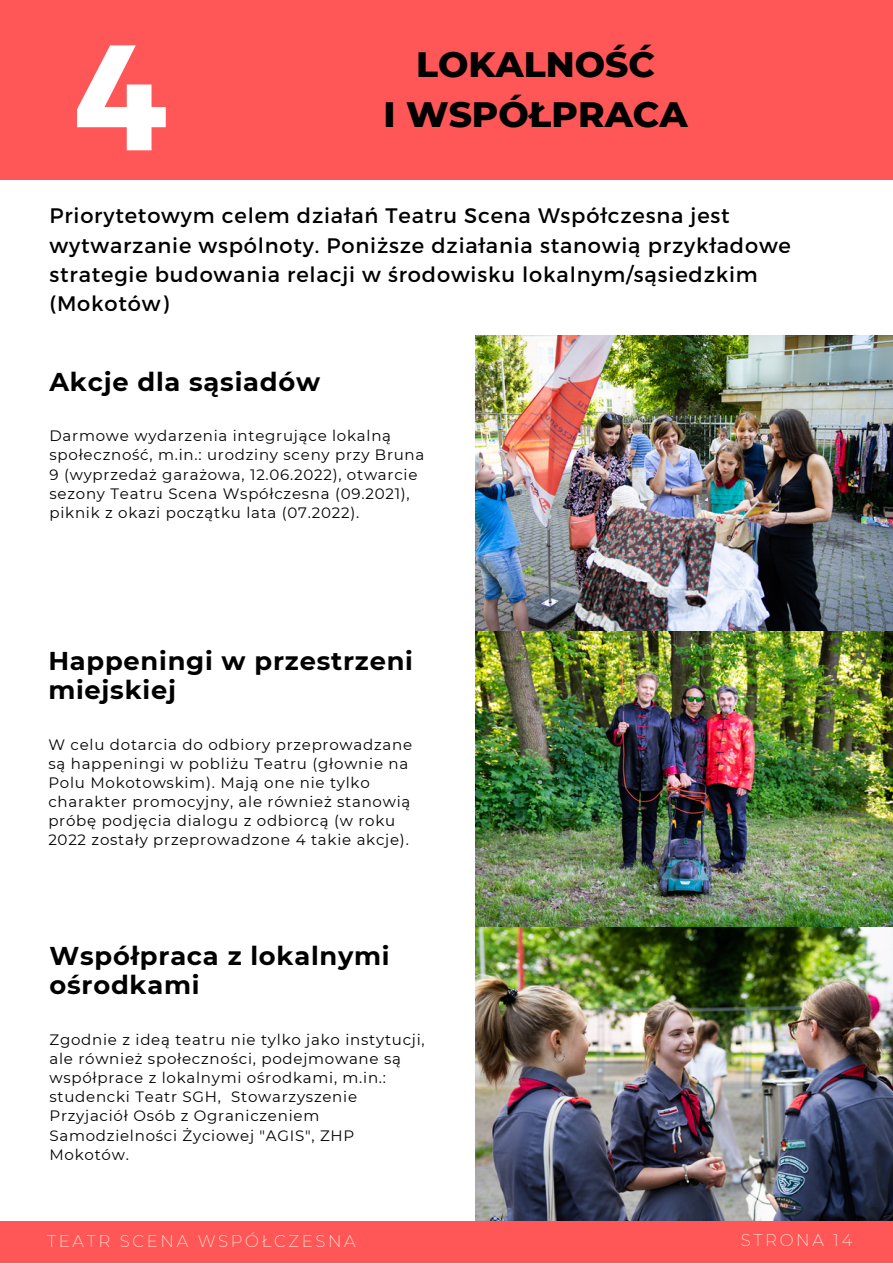
<style>
.page{position:relative;width:893px;height:1264px;background:#fff}
.page>*{position:absolute;margin:0;border:0;box-sizing:border-box;transform-origin:0 0}
.t1{font:700 149.85px "Montserrat";color:#fff}
.t2{font:800 36px "Montserrat";color:#000}
.t3{font:700 25.65px/29.2px "Montserrat";letter-spacing:.03em;color:#000}
.t4{font:21px/29.2px "Montserrat";letter-spacing:.04em;color:#000}
.t5{font:200 16.5px "Montserrat";letter-spacing:.16em;color:#fff9ed}
.t6{font:15px/19px "Montserrat";letter-spacing:.05em;color:#000}
</style>
<div class="page">
<img style="left:475px;top:336px;width:417px;height:885px">
<div style="left:0;top:0;width:892px;height:180px;background:#ff5757"></div>
<div style="left:0;top:1221px;width:892px;height:41px;background:#ff5757"></div>
<h1 class="t1" style="left:73px;top:-1px;width:96px">4</h1>
<h2 class="t2" style="left:416px;top:42px;width:240px">LOKALNOŚĆ</h2>
<h2 class="t2" style="left:383px;top:92px;width:306px">I WSPÓŁPRACA</h2>
<h3 class="t4" style="left:49px;top:200px;width:742px">Priorytetowym celem działań Teatru Scena Współczesna jest wytwarzanie wspólnoty. Poniższe działania stanowią przykładowe strategie budowania relacji w środowisku lokalnym/sąsiedzkim (Mokotów)</h3>
<h3 class="t3" style="left:49px;top:367px;width:272px">Akcje dla sąsiadów</h3>
<p class="t6" style="left:49px;top:426px;width:376px">Darmowe wydarzenia integrujące lokalną społeczność, m.in.: urodziny sceny przy Bruna 9 (wyprzedaż garażowa, 12.06.2022), otwarcie sezony Teatru Scena Współczesna (09.2021), piknik z okazi początku lata (07.2022).</p>
<h3 class="t3" style="left:48px;top:645px;width:366px">Happeningi w przestrzeni miejskiej</h3>
<p class="t6" style="left:48px;top:734px;width:365px">W celu dotarcia do odbiory przeprowadzane są happeningi w pobliżu Teatru (głownie na Polu Mokotowskim). Mają one nie tylko charakter promocyjny, ale również stanowią próbę podjęcia dialogu z odbiorcą (w roku 2022 zostały przeprowadzone 4 takie akcje).</p>
<h3 class="t3" style="left:49px;top:941px;width:342px">Współpraca z lokalnymi ośrodkami</h3>
<p class="t6" style="left:49px;top:1030px;width:377px">Zgodnie z ideą teatru nie tylko jako instytucji, ale również społeczności, podejmowane są współprace z lokalnymi ośrodkami, m.in.: studencki Teatr SGH, Stowarzyszenie Przyjaciół Osób z Ograniczeniem Samodzielności Życiowej "AGIS", ZHP Mokotów.</p>
<p class="t5" style="left:47px;top:1230px;width:310px">TEATR SCENA WSPÓŁCZESNA</p>
<p class="t5" style="left:740px;top:1229px;width:113px">STRONA 14</p>
</div>
